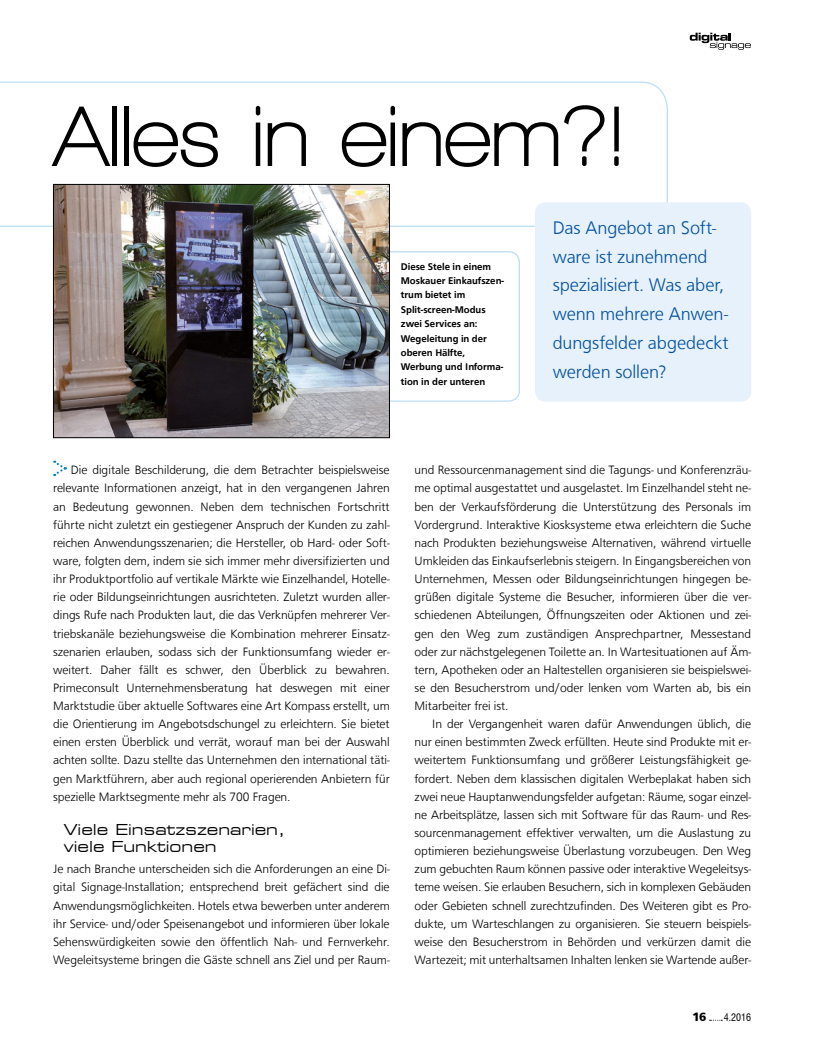
<style>
.page{position:relative;width:815px;height:1053px;background:#fff}
.page>*{position:absolute;margin:0;border:0;box-sizing:border-box;transform-origin:0 0}
.t1{font:700 87.5px "Walkway";color:#000}
.t2{font:300 18.75px/28.8px "Front Page";letter-spacing:-.01em;color:#004f9f}
.t3{font:expanded 15px/17.8px "Square 721 BT";color:#000}
.t4{font:300 12.5px/18.1px "Front Page";letter-spacing:-.005em;color:#000;text-align:justify}
.t5{font:800 12.5px "Front Page";color:#000}
.t6{font:500 10px/14.4px "Front Page";color:#000}
.t7{font:condensed 10px "Swiss 721 BT";color:#000}
</style>
<div class="page">
<svg style="left:690px;top:33px;width:61px;height:17px"></svg>
<svg style="left:0;top:81px;width:668px;height:146px"></svg>
<svg style="left:54px;top:460px;width:12px;height:16px"></svg>
<div style="left:535px;top:202px;width:216px;height:200px;background:#e6f1fc;border-radius:11px"></div>
<div style="left:378px;top:251px;width:142px;height:151px;border:1px solid #bcddf5;border-radius:11px"></div>
<img style="left:55px;top:186px;width:333px;height:250px">
<div style="left:53px;top:184px;width:337px;height:254px;border:1px solid #000"></div>
<p class="t1" style="left:53px;top:89px;width:573px">Alles in einem?!</p>
<p class="t6" style="left:401px;top:259px;width:105px">Diese Stele in einem<br>Moskauer Einkaufszen&shy;trum bietet im<br>Split-screen-Modus zwei Services an:<br>Wegeleitung in der oberen Hälfte,<br>Werbung und Informa&shy;tion in der unteren</p>
<p class="t2" style="left:553px;top:213px;width:177px">Das Angebot an Soft&shy;ware ist zunehmend spezialisiert. Was aber, wenn mehrere Anwen&shy;dungsfelder abgedeckt werden sollen?</p>
<p class="t4" style="left:53px;top:461px;width:338px;text-indent:18px">Die digitale Beschilderung, die dem Betrachter beispielsweise relevante Informationen anzeigt, hat in den vergangenen Jahren an Bedeutung gewonnen. Neben dem technischen Fortschritt führte nicht zuletzt ein gestiegener Anspruch der Kunden zu zahl&shy;reichen Anwendungsszenarien; die Hersteller, ob Hard- oder Soft&shy;ware, folgten dem, indem sie sich immer mehr diversifizierten und ihr Produktportfolio auf vertikale Märkte wie Einzelhandel, Hotelle&shy;rie oder Bildungseinrichtungen ausrichteten. Zuletzt wurden aller&shy;dings Rufe nach Produkten laut, die das Verknüpfen mehrerer Ver&shy;triebskanäle beziehungsweise die Kombination mehrerer Einsatz&shy;szenarien erlauben, sodass sich der Funktionsumfang wieder er&shy;weitert. Daher fällt es schwer, den Überblick zu bewahren.<br>Primeconsult Unternehmensberatung hat deswegen mit einer Marktstudie über aktuelle Softwares eine Art Kompass erstellt, um die Orientierung im Angebotsdschungel zu erleichtern. Sie bietet einen ersten Überblick und verrät, worauf man bei der Auswahl achten sollte. Dazu stellte das Unternehmen den international täti&shy;gen Marktführern, aber auch regional operierenden Anbietern für spezielle Marktsegmente mehr als 700 Fragen.</p>
<p class="t3" style="left:64px;top:820px;width:223px">Viele Einsatzszenarien, viele Funktionen</p>
<p class="t4" style="left:53px;top:860px;width:338px">Je nach Branche unterscheiden sich die Anforderungen an eine Di&shy;gital Signage-Installation; entsprechend breit gefächert sind die Anwendungsmöglichkeiten. Hotels etwa bewerben unter anderem ihr Service- und/oder Speisenangebot und informieren über lokale Sehenswürdigkeiten sowie den öffentlich Nah- und Fernverkehr.<br>Wegeleitsysteme bringen die Gäste schnell ans Ziel und per Raum-</p>
<p class="t4" style="left:415px;top:461px;width:338px">und Ressourcenmanagement sind die Tagungs- und Konferenzräu-</p>
<p class="t4" style="left:415px;top:479px;width:338px">me optimal ausgestattet und ausgelastet. Im Einzelhandel steht ne-</p>
<p class="t4" style="left:415px;top:497px;width:338px">ben der Verkaufsförderung die Unterstützung des Personals im</p>
<p class="t4" style="left:415px;top:515px;width:338px">Vordergrund. Interaktive Kiosksysteme etwa erleichtern die Suche</p>
<p class="t4" style="left:415px;top:533px;width:338px">nach Produkten beziehungsweise Alternativen, während virtuelle</p>
<p class="t4" style="left:415px;top:552px;width:338px">Umkleiden das Einkaufserlebnis steigern. In Eingangsbereichen von</p>
<p class="t4" style="left:415px;top:570px;width:338px">Unternehmen, Messen oder Bildungseinrichtungen hingegen be-</p>
<p class="t4" style="left:415px;top:588px;width:338px">grüßen digitale Systeme die Besucher, informieren über die ver-</p>
<p class="t4" style="left:415px;top:606px;width:338px">schiedenen Abteilungen, Öffnungszeiten oder Aktionen und zei-</p>
<p class="t4" style="left:415px;top:624px;width:338px">gen den Weg zum zuständigen Ansprechpartner, Messestand</p>
<p class="t4" style="left:415px;top:642px;width:338px">oder zur nächstgelegenen Toilette an. In Wartesituationen auf Äm-</p>
<p class="t4" style="left:415px;top:660px;width:338px">tern, Apotheken oder an Haltestellen organisieren sie beispielswei-</p>
<p class="t4" style="left:415px;top:678px;width:338px">se den Besucherstrom und/oder lenken vom Warten ab, bis ein</p>
<p class="t4" style="left:415px;top:697px;width:96px">Mitarbeiter frei ist.</p>
<p class="t4" style="left:432px;top:715px;width:320px">In der Vergangenheit waren dafür Anwendungen üblich, die</p>
<p class="t4" style="left:415px;top:733px;width:338px">nur einen bestimmten Zweck erfüllten. Heute sind Produkte mit er-</p>
<p class="t4" style="left:415px;top:751px;width:338px">weitertem Funktionsumfang und größerer Leistungsfähigkeit ge-</p>
<p class="t4" style="left:415px;top:769px;width:338px">fordert. Neben dem klassischen digitalen Werbeplakat haben sich</p>
<p class="t4" style="left:415px;top:787px;width:338px">zwei neue Hauptanwendungsfelder aufgetan: Räume, sogar einzel-</p>
<p class="t4" style="left:415px;top:805px;width:338px">ne Arbeitsplätze, lassen sich mit Software für das Raum- und Res-</p>
<p class="t4" style="left:415px;top:823px;width:338px">sourcenmanagement effektiver verwalten, um die Auslastung zu</p>
<p class="t4" style="left:415px;top:842px;width:338px">optimieren beziehungsweise Überlastung vorzubeugen. Den Weg</p>
<p class="t4" style="left:415px;top:860px;width:338px">zum gebuchten Raum können passive oder interaktive Wegeleitsys-</p>
<p class="t4" style="left:415px;top:878px;width:338px">teme weisen. Sie erlauben Besuchern, sich in komplexen Gebäuden</p>
<p class="t4" style="left:415px;top:896px;width:338px">oder Gebieten schnell zurechtzufinden. Des Weiteren gibt es Pro-</p>
<p class="t4" style="left:415px;top:914px;width:338px">dukte, um Warteschlangen zu organisieren. Sie steuern beispiels-</p>
<p class="t4" style="left:415px;top:932px;width:338px">weise den Besucherstrom in Behörden und verkürzen damit die</p>
<p class="t4" style="left:415px;top:950px;width:338px">Wartezeit; mit unterhaltsamen Inhalten lenken sie Wartende außer-</p>
<p class="t5" style="left:692px;top:1009px;width:16px">16</p>
<p class="t7" style="left:724px;top:1010px;width:29px">4.2016</p>
</div>
